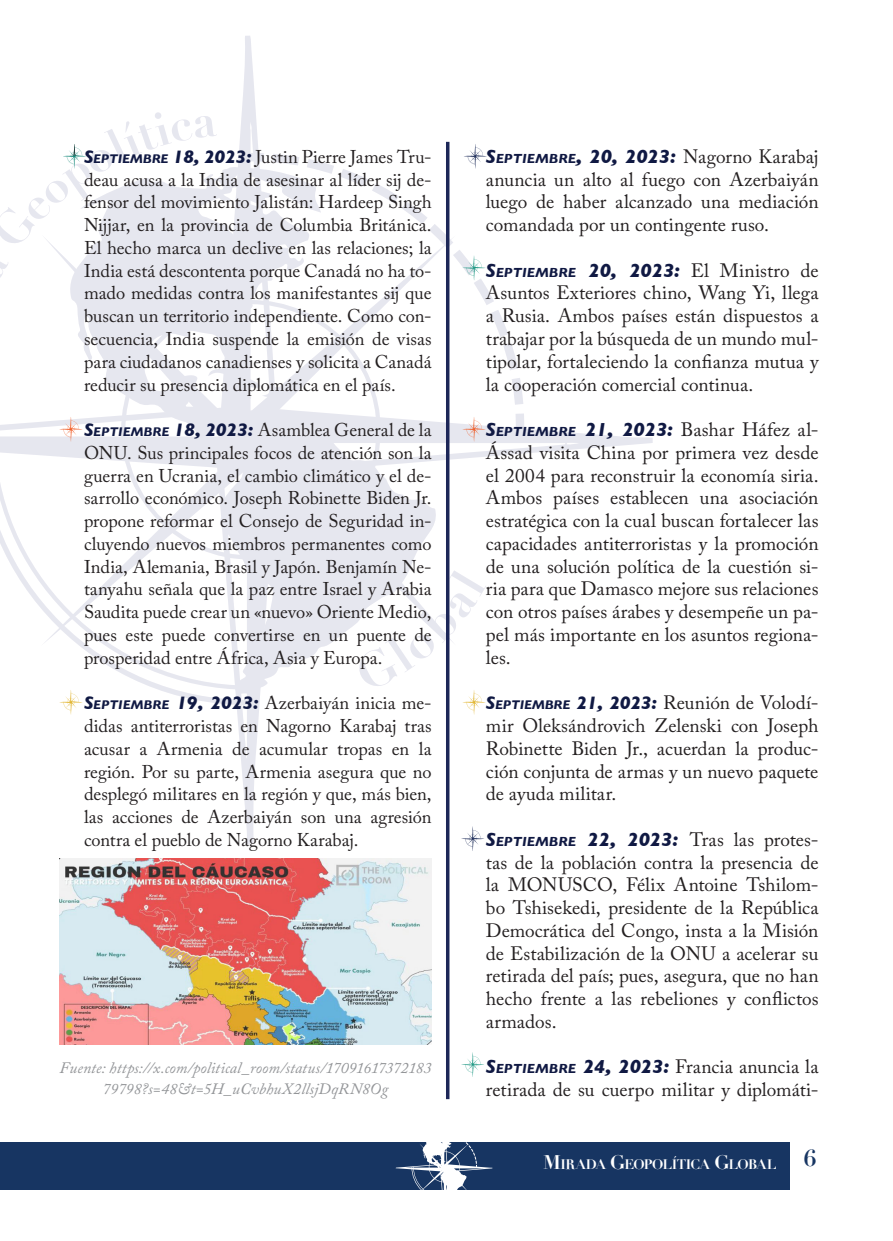
<style>
.page{position:relative;width:893px;height:1241px;background:#fff}
.page>*{position:absolute;margin:0;border:0;box-sizing:border-box;transform-origin:0 0}
.t1{font:19.25px/22.8px "Adobe Caslon Pro";color:#231f20;text-align:justify}
.t2{font:18.38px/22.8px "Adobe Caslon Pro";color:#231f20;text-align:justify}
.imagen{font:italic 15.75px/21px "Adobe Caslon Pro";letter-spacing:.005em;color:#939598;text-align:center}
.t3{font:700 13.47px "Didot";letter-spacing:-.035em;color:#fff}
.s1{font-family:"Gill Sans";font-weight:700;font-style:italic;color:#101943}
.s2{font-family:"Gill Sans";font-weight:700;font-style:italic;font-size:12.78px;color:#101943}
.s3{font-family:"Gill Sans";font-weight:700;font-style:italic;font-size:13.47px;color:#101943}
.s4{font-family:"Gill Sans";font-weight:700;font-style:italic;font-size:18.38px;color:#101943}
.s5{font-size:19.25px}
</style>
<div class="page">
<svg style="left:70px;top:36px;width:583px;height:808px"></svg>
<div style="left:0;top:1141px;width:789px;height:48px;background:#173562"></div>
<svg style="left:396px;top:1141px;width:96px;height:49px"></svg>
<hr style="left:446px;top:142px;width:3px;height:956px;background:#1d2758">
<img style="left:60px;top:858px;width:372px;height:186px">
<svg style="left:461px;top:1052px;width:23px;height:24px"></svg>
<svg style="left:461px;top:826px;width:23px;height:24px"></svg>
<svg style="left:0;top:112px;width:487px;height:602px"></svg>
<p class="t2" style="left:84px;top:145px;width:349px"><span class="s1">S</span><span class="s2">EPTIEMBRE</span> <span class="s1">18, 2023:</span> Justin Pierre James Tru&shy;deau acusa a la India de asesinar al líder sij de&shy;fensor del movimiento Jalistán: Hardeep Singh Nijjar, en la provincia de Columbia Británica.<br>El hecho marca un declive en las relaciones; la India está descontenta porque Canadá no ha to&shy;mado medidas contra los manifestantes sij que buscan un territorio independiente. Como con&shy;secuencia, India suspende la emisión de visas para ciudadanos canadienses y solicita a Canadá reducir su presencia diplomática en el país.</p>
<p class="t2" style="left:84px;top:418px;width:349px"><span class="s1">S</span><span class="s2">EPTIEMBRE</span> <span class="s1">18, 2023:</span> Asamblea General de la ONU. Sus principales focos de atención son la guerra en Ucrania, el cambio climático y el de&shy;sarrollo económico. Joseph Robinette Biden Jr. propone reformar el Consejo de Seguridad in&shy;cluyendo nuevos miembros permanentes como India, Alemania, Brasil y Japón. Benjamín Ne&shy;tanyahu señala que la paz entre Israel y Arabia Saudita puede crear un «nuevo» Oriente Medio, pues este puede convertirse en un puente de prosperidad entre África, Asia y Europa.</p>
<p class="t2" style="left:84px;top:691px;width:349px"><span class="s1">S</span><span class="s2">EPTIEMBRE</span> <span class="s1">19, 2023:</span> Azerbaiyán inicia me&shy;didas antiterroristas en Nagorno Karabaj tras acusar a Armenia de acumular tropas en la región. Por su parte, Armenia asegura que no desplegó militares en la región y que, más bien, las acciones de Azerbaiyán son una agresión contra el pueblo de Nagorno Karabaj.</p>
<p class="imagen" style="left:60px;top:1057px;width:374px">Fuente: https://x.com/political_room/status/17091617372183<br>79798?s=48&amp;t=5H_uCvbhuX2llsjDqRN8Og</p>
<p class="t1" style="left:486px;top:145px;width:334px"><span class="s1">S</span><span class="s3">EPTIEMBRE</span><span class="s1">, 20, 2023:</span> Nagorno Karabaj anuncia un alto al fuego con Azerbaiyán luego de haber alcanzado una mediación comandada por un contingente ruso.</p>
<p class="t1" style="left:486px;top:258px;width:334px"><span class="s1">S</span><span class="s3">EPTIEMBRE</span> <span class="s1">20, 2023:</span> El Ministro de Asuntos Exteriores chino, Wang Yi, llega a Rusia. Ambos países están dispuestos a trabajar por la búsqueda de un mundo mul&shy;tipolar, fortaleciendo la confianza mutua y la cooperación comercial continua.</p>
<p class="t1" style="left:486px;top:418px;width:334px"><span class="s1">S</span><span class="s3">EPTIEMBRE</span> <span class="s1">21, 2023:</span> Bashar Háfez al-Ássad visita China por primera vez desde el 2004 para reconstruir la economía siria.<br>Ambos países establecen una asociación estratégica con la cual buscan fortalecer las capacidades antiterroristas y la promoción de una solución política de la cuestión si&shy;ria para que Damasco mejore sus relaciones con otros países árabes y desempeñe un pa&shy;pel más importante en los asuntos regiona&shy;les.</p>
<p class="t1" style="left:486px;top:691px;width:334px"><span class="s4">S</span><span class="s2">EPTIEMBRE</span> <span class="s4">21, 2023:</span> Reunión de Volodí&shy;mir Oleksándrovich Zelenski con Joseph Robinette Biden Jr., acuerdan la produc&shy;ción conjunta de armas y un nuevo paquete de ayuda militar.</p>
<p class="t1" style="left:486px;top:827px;width:334px"><span class="s1">S</span><span class="s3">EPTIEMBRE</span> <span class="s1">22, 2023:</span> Tras las protes&shy;tas de la población contra la presencia de la MONUSCO, Félix Antoine Tshilom&shy;bo Tshisekedi, presidente de la República Democrática del Congo, insta a la Misión de Estabilización de la ONU a acelerar su retirada del país; pues, asegura, que no han hecho frente a las rebeliones y conflictos armados.</p>
<p class="t1" style="left:486px;top:1055px;width:334px"><span class="s1">S</span><span class="s3">EPTIEMBRE</span> <span class="s1">24, 2023:</span> Francia anuncia la retirada de su cuerpo militar y diplomáti-</p>
<p class="t3" style="left:543px;top:1155px;width:275px"><span class="s5">M</span>IRADA <span class="s5">G</span>EOPOLÍTICA <span class="s5">G</span>LOBAL <sup>6</sup></p>
</div>
